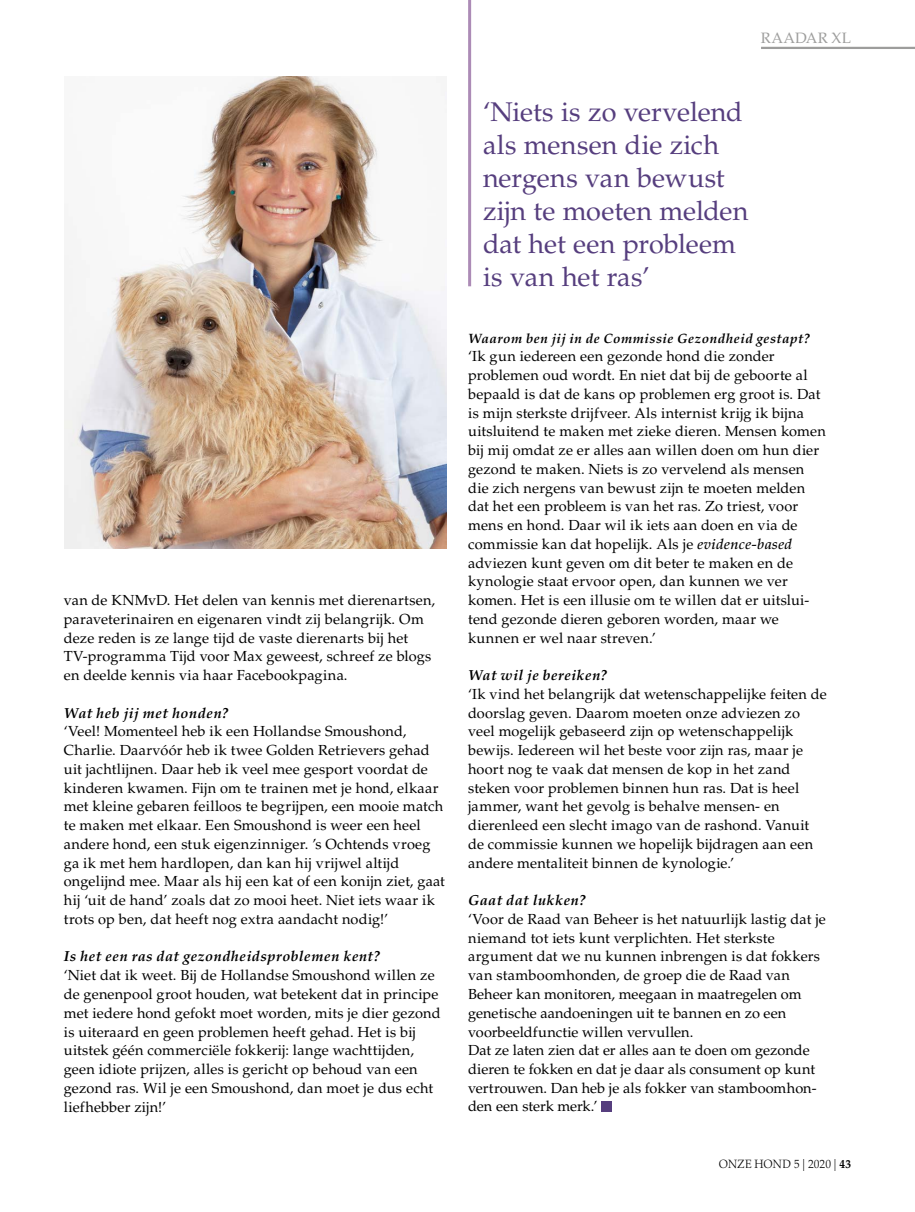
<style>
.page{position:relative;width:915px;height:1212px;background:#fff}
.page>*{position:absolute;margin:0;border:0;box-sizing:border-box;transform-origin:0 0}
.t1{font:27px/33px "Palatino LT Std";color:#563e7e}
.t2{font:15px "Palatino LT Std";letter-spacing:.015em;color:#9d9d9c}
.t3{font:14.55px/18.8px "Palatino LT Std";letter-spacing:.01em;color:#000}
.t4{font:italic 700 14.55px "Palatino LT Std";letter-spacing:.035em;color:#000}
.t5{font:italic 700 13.5px "Palatino LT Std";letter-spacing:.035em;color:#000}
.t6{font:300 12px "Palatino LT Std";letter-spacing:.005em;color:#000;scale:.95 1}
.s1{font-weight:500;font-style:italic}
.s2{font-weight:700}
</style>
<div class="page">
<div style="left:600px;top:1101px;width:11px;height:10px;background:#563e7e"></div>
<img style="left:64px;top:76px;width:382px;height:473px">
<hr style="left:760px;top:47px;width:154px;height:2px;background:#9d9d9c">
<hr style="left:468px;top:0;width:3px;height:286px;background:#ac8bb6">
<p class="t2" style="left:760px;top:29px;width:92px">RAADAR XL</p>
<p class="t3" style="left:64px;top:591px;width:373px">van de KNMvD. Het delen van kennis met dierenartsen, paraveterinairen en eigenaren vindt zij belangrijk. Om deze reden is ze lange tijd de vaste dierenarts bij het TV-programma Tijd voor Max geweest, schreef ze blogs en deelde kennis via haar Facebookpagina.</p>
<p class="t4" style="left:64px;top:704px;width:166px">Wat heb jij met honden?</p>
<p class="t3" style="left:64px;top:722px;width:382px">‘Veel! Momenteel heb ik een Hollandse Smoushond, Charlie. Daarvóór heb ik twee Golden Retrievers gehad uit jachtlijnen. Daar heb ik veel mee gesport voordat de kinderen kwamen. Fijn om te trainen met je hond, elkaar met kleine gebaren feilloos te begrijpen, een mooie match te maken met elkaar. Een Smoushond is weer een heel andere hond, een stuk eigenzinniger. ’s Ochtends vroeg ga ik met hem hardlopen, dan kan hij vrijwel altijd ongelijnd mee. Maar als hij een kat of een konijn ziet, gaat hij ‘uit de hand’ zoals dat zo mooi heet. Niet iets waar ik trots op ben, dat heeft nog extra aandacht nodig!’</p>
<p class="t4" style="left:64px;top:948px;width:317px">Is het een ras dat gezondheidsproblemen kent?</p>
<p class="t3" style="left:64px;top:966px;width:378px">‘Niet dat ik weet. Bij de Hollandse Smoushond willen ze de genenpool groot houden, wat betekent dat in principe met iedere hond gefokt moet worden, mits je dier gezond is uiteraard en geen problemen heeft gehad. Het is bij uitstek géén commerciële fokkerij: lange wachttijden, geen idiote prijzen, alles is gericht op behoud van een gezond ras. Wil je een Smoushond, dan moet je dus echt liefhebber zijn!’</p>
<h1 class="t1" style="left:483px;top:95px;width:267px">‘Niets is zo vervelend als mensen die zich nergens van bewust zijn te moeten melden dat het een probleem is van het ras’</h1>
<p class="t5" style="left:468px;top:330px;width:343px">Waarom ben jij in de Commissie Gezondheid gestapt?</p>
<p class="t3" style="left:468px;top:347px;width:359px">‘Ik gun iedereen een gezonde hond die zonder problemen oud wordt. En niet dat bij de geboorte al bepaald is dat de kans op problemen erg groot is. Dat is mijn sterkste drijfveer. Als internist krijg ik bijna uitsluitend te maken met zieke dieren. Mensen komen bij mij omdat ze er alles aan willen doen om hun dier gezond te maken. Niets is zo vervelend als mensen die zich nergens van bewust zijn te moeten melden dat het een probleem is van het ras. Zo triest, voor mens en hond. Daar wil ik iets aan doen en via de commissie kan dat hopelijk. Als je <span class="s1">evidence-based </span>adviezen kunt geven om dit beter te maken en de kynologie staat ervoor open, dan kunnen we ver komen. Het is een illusie om te willen dat er uitslui&shy;tend gezonde dieren geboren worden, maar we kunnen er wel naar streven.’</p>
<p class="t4" style="left:468px;top:667px;width:140px">Wat wil je bereiken?</p>
<p class="t3" style="left:468px;top:685px;width:360px">‘Ik vind het belangrijk dat wetenschappelijke feiten de doorslag geven. Daarom moeten onze adviezen zo veel mogelijk gebaseerd zijn op wetenschappelijk bewijs. Iedereen wil het beste voor zijn ras, maar je hoort nog te vaak dat mensen de kop in het zand steken voor problemen binnen hun ras. Dat is heel jammer, want het gevolg is behalve mensen- en dierenleed een slecht imago van de rashond. Vanuit de commissie kunnen we hopelijk bijdragen aan een andere mentaliteit binnen de kynologie.’</p>
<p class="t4" style="left:468px;top:892px;width:119px">Gaat dat lukken?</p>
<p class="t3" style="left:468px;top:910px;width:359px">‘Voor de Raad van Beheer is het natuurlijk lastig dat je niemand tot iets kunt verplichten. Het sterkste argument dat we nu kunnen inbrengen is dat fokkers van stamboomhonden, de groep die de Raad van Beheer kan monitoren, meegaan in maatregelen om genetische aandoeningen uit te bannen en zo een voorbeeldfunctie willen vervullen.<br>Dat ze laten zien dat er alles aan te doen om gezonde dieren te fokken en dat je daar als consument op kunt vertrouwen. Dan heb je als fokker van stamboomhon&shy;den een sterk merk.’</p>
<p class="t6" style="left:718px;top:1157px;width:140px">ONZE HOND 5 | 2020 | <span class="s2">43</span></p>
</div>
